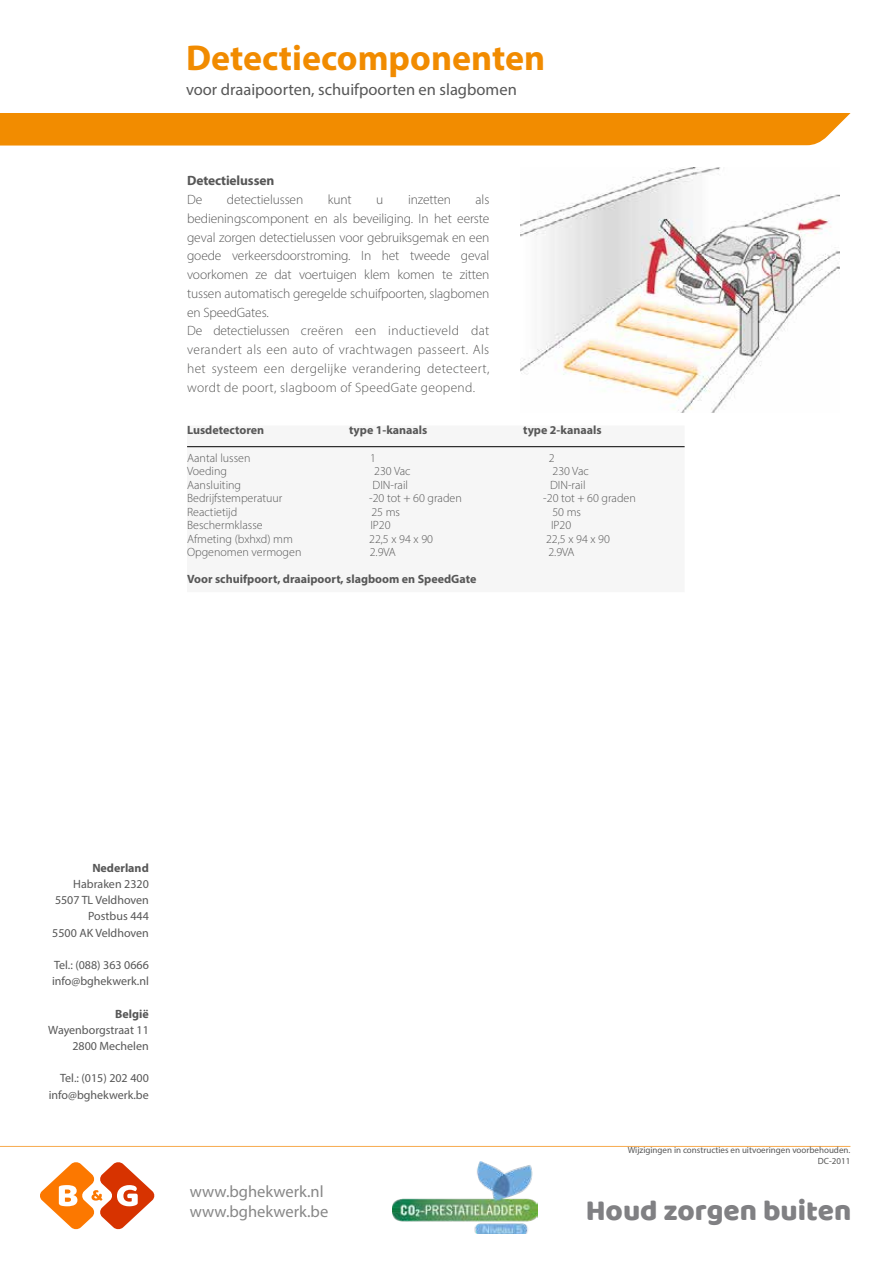
<style>
.page{position:relative;width:893px;height:1263px;background:#fff}
.page>*{position:absolute;margin:0;border:0;box-sizing:border-box;transform-origin:0 0}
.t1{font:700 36px "Myriad Pro";color:#f18b00}
.t2{font:29.7px "Baloo";color:#808083}
.t3{font:16.5px "Myriad Pro";color:#575757}
.t4{font:16.5px/19.5px "Myriad Pro";color:#878787}
.t5{font:300 13.5px/18.8px "Myriad Pro";letter-spacing:-.01em;color:#575757}
.t6{font:700 13.5px "Myriad Pro";letter-spacing:-.01em;color:#575757}
.t7{font:300 12px "Myriad Pro";color:#575757}
.t8{font:12px/16.2px "Myriad Pro";color:#575757;text-align:right}
.t9{font:700 12px "Myriad Pro";color:#575757}
.t10{font:9px/10.8px "Myriad Pro";color:#575757;text-align:right}
.s1{color:#575756}
</style>
<div class="page">
<svg style="left:40px;top:1162px;width:115px;height:67px"></svg>
<hr style="left:0;top:1146px;width:850px;height:1px;background:#f7aa4e">
<svg style="left:0;top:113px;width:851px;height:156px"></svg>
<img style="left:393px;top:1161px;width:144px;height:72px">
<svg style="left:187px;top:447px;width:498px;height:1px"></svg>
<img style="left:520px;top:168px;width:319px;height:244px">
<hr style="left:187px;top:446px;width:498px;height:1px;background:#000">
<h1 class="t1" style="left:186px;top:35px;width:361px">Detectiecomponenten</h1>
<p class="t3" style="left:186px;top:79px;width:332px">voor draaipoorten, schuifpoorten en slagbomen</p>
<p class="t6" style="left:187px;top:172px;width:89px">Detectielussen</p>
<p class="t5" style="left:187px;top:190px;width:17px">De</p>
<p class="t5" style="left:227px;top:190px;width:78px">detectielussen</p>
<p class="t5" style="left:328px;top:190px;width:25px">kunt</p>
<p class="t5" style="left:376px;top:190px;width:9px">u</p>
<p class="t5" style="left:408px;top:190px;width:45px">inzetten</p>
<p class="t5" style="left:187px;top:190px;width:304px;text-indent:288px">als bedieningscomponent en als beveiliging. In het eerste geval zorgen detectielussen voor gebruiksgemak en een goede verkeersdoorstroming. In het tweede geval voorkomen ze dat voertuigen klem komen te zitten tussen automatisch geregelde schuifpoorten, slagbomen en SpeedGates.<br>De detectielussen <span class="s1">creëren een inductieveld dat verandert als een auto of vrachtwagen passeert. Als het systeem een dergelijke verandering detecteert, wordt de poort, slagboom of SpeedGate geopend.</span></p>
<p class="t9" style="left:187px;top:423px;width:79px">Lusdetectoren</p>
<p class="t9" style="left:349px;top:423px;width:80px">type 1-kanaals</p>
<p class="t9" style="left:523px;top:423px;width:80px">type 2-kanaals</p>
<p class="t7" style="left:187px;top:450px;width:65px">Aantal lussen</p>
<p class="t7" style="left:370px;top:450px;width:7px">1</p>
<p class="t7" style="left:549px;top:450px;width:7px">2</p>
<p class="t7" style="left:187px;top:464px;width:41px">Voeding</p>
<p class="t7" style="left:374px;top:464px;width:38px">230 Vac</p>
<p class="t7" style="left:553px;top:464px;width:38px">230 Vac</p>
<p class="t7" style="left:187px;top:477px;width:56px">Aansluiting</p>
<p class="t7" style="left:373px;top:477px;width:37px">DIN-rail</p>
<p class="t7" style="left:550px;top:477px;width:37px">DIN-rail</p>
<p class="t7" style="left:187px;top:491px;width:97px">Bedrijfstemperatuur</p>
<p class="t7" style="left:369px;top:491px;width:94px">-20 tot + 60 graden</p>
<p class="t7" style="left:543px;top:491px;width:94px">-20 tot + 60 graden</p>
<p class="t7" style="left:187px;top:504px;width:52px">Reactietijd</p>
<p class="t7" style="left:371px;top:504px;width:30px">25 ms</p>
<p class="t7" style="left:552px;top:504px;width:30px">50 ms</p>
<p class="t7" style="left:187px;top:518px;width:77px">Beschermklasse</p>
<p class="t7" style="left:370px;top:518px;width:22px">IP20</p>
<p class="t7" style="left:551px;top:518px;width:22px">IP20</p>
<p class="t7" style="left:187px;top:531px;width:107px">Afmeting (bxhxd) mm</p>
<p class="t7" style="left:369px;top:531px;width:65px">22,5 x 94 x 90</p>
<p class="t7" style="left:546px;top:531px;width:65px">22,5 x 94 x 90</p>
<p class="t7" style="left:187px;top:545px;width:116px">Opgenomen vermogen</p>
<p class="t7" style="left:370px;top:545px;width:28px">2.9VA</p>
<p class="t7" style="left:548px;top:545px;width:28px">2.9VA</p>
<p class="t9" style="left:187px;top:571px;width:291px">Voor schuifpoort, draaipoort, slagboom en SpeedGate</p>
<p class="t9" style="left:92px;top:860px;width:58px">Nederland</p>
<p class="t8" style="left:52px;top:876px;width:98px">Habraken 2320<br>5507 TL Veldhoven<br>Postbus 444<br>5500 AK Veldhoven</p>
<p class="t8" style="left:52px;top:957px;width:98px;text-align:left">Tel.: (088) 363 0666 info@bghekwerk.nl</p>
<p class="t9" style="left:115px;top:1006px;width:35px">België</p>
<p class="t8" style="left:48px;top:1021px;width:102px">Wayenborgstraat 11<br>2800 Mechelen</p>
<p class="t8" style="left:49px;top:1070px;width:102px">Tel.: (015) 202 400 info@bghekwerk.be</p>
<p class="t4" style="left:190px;top:1182px;width:140px">www.bghekwerk.nl www.bghekwerk.be</p>
<p class="t10" style="left:628px;top:1144px;width:224px">Wijzigingen in constructies en uitvoeringen voorbehouden.<br>DC-2011</p>
<h2 class="t2" style="left:586px;top:1192px;width:267px">Houd zorgen buiten</h2>
</div>
